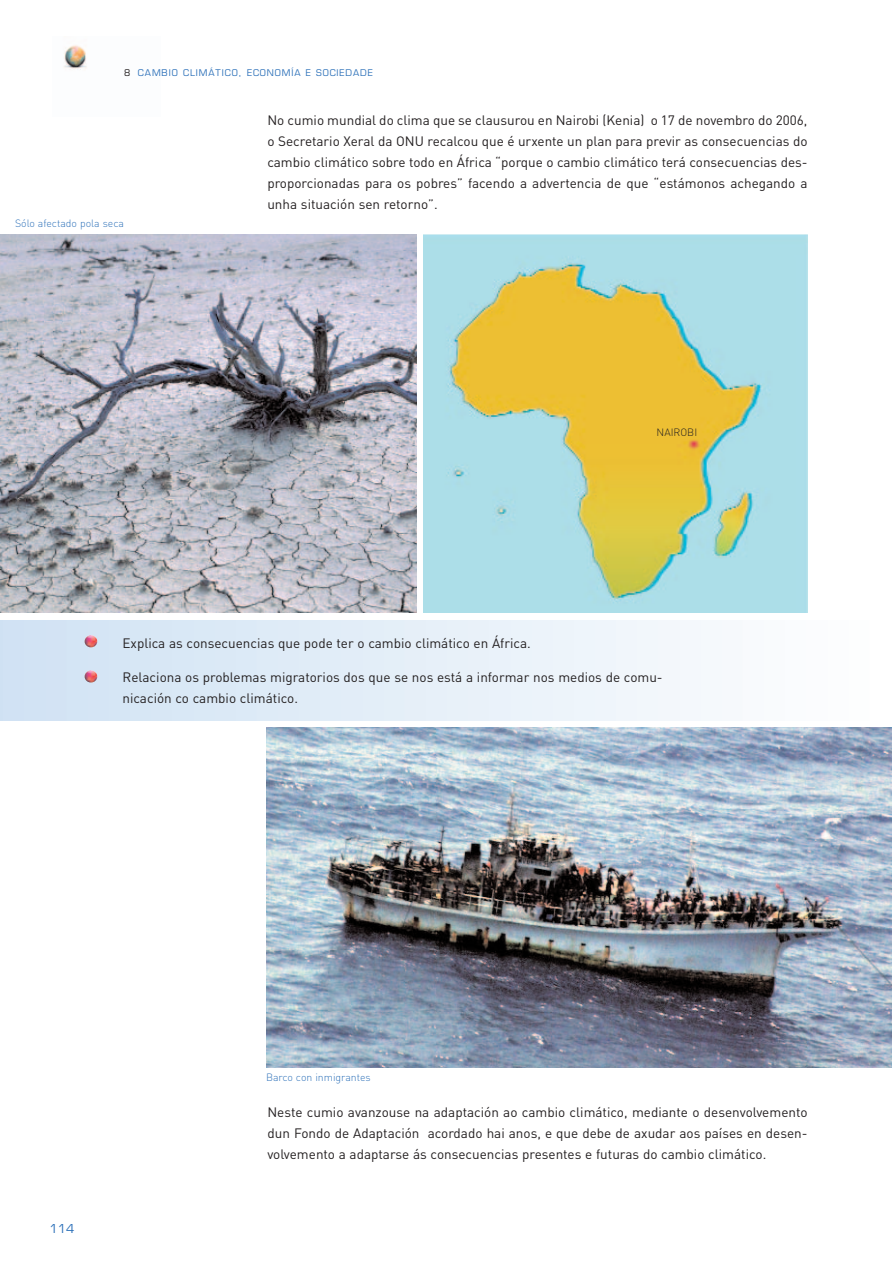
<style>
.page{position:relative;width:892px;height:1262px;background:#fff}
.page>*{position:absolute;margin:0;border:0;box-sizing:border-box;transform-origin:0 0}
.t1{font:13.5px/21px "DIN";color:#231f20;text-align:justify}
.t2{font:12px "Eurostile";color:#3073ba}
.t3{font:300 10.5px "DIN";color:#3073ba}
.t4{font:300 10.5px "DIN";color:#231f20}
.t5{font:9px "Eurostile";letter-spacing:.105em;color:#3073ba}
.s1{color:#231f20}
</style>
<div class="page">
<img style="left:0;top:45px;width:892px;height:1023px">
<p class="t5" style="left:124px;top:69px;width:250px"><span class="s1">8</span> CAMBIO CLIMÁTICO, ECONOMÍA E SOCIEDADE</p>
<p class="t1" style="left:267px;top:110px;width:542px">No cumio mundial do clima que se clausurou en Nairobi (Kenia) o 17 de novembro do 2006, o Secretario Xeral da ONU recalcou que é urxente un plan para previr as consecuencias do cambio climático sobre todo en África “porque o cambio climático terá consecuencias des&shy;proporcionadas para os pobres” facendo a advertencia de que “estámonos achegando a unha situación sen retorno”.</p>
<p class="t3" style="left:15px;top:217px;width:110px">Sólo afectado pola seca</p>
<p class="t4" style="left:657px;top:426px;width:42px">NAIROBI</p>
<p class="t1" style="left:123px;top:633px;width:410px">Explica as consecuencias que pode ter o cambio climático en África.</p>
<p class="t1" style="left:123px;top:667px;width:542px">Relaciona os problemas migratorios dos que se nos está a informar nos medios de comu&shy;nicación co cambio climático.</p>
<p class="t3" style="left:266px;top:1071px;width:106px">Barco con inmigrantes</p>
<p class="t2" style="left:50px;top:1224px;width:26px">114</p>
<p class="t1" style="left:267px;top:1102px;width:542px">Neste cumio avanzouse na adaptación ao cambio climático, mediante o desenvolvemento dun Fondo de Adaptación acordado hai anos, e que debe de axudar aos países en desen&shy;volvemento a adaptarse ás consecuencias presentes e futuras do cambio climático.</p>
</div>
